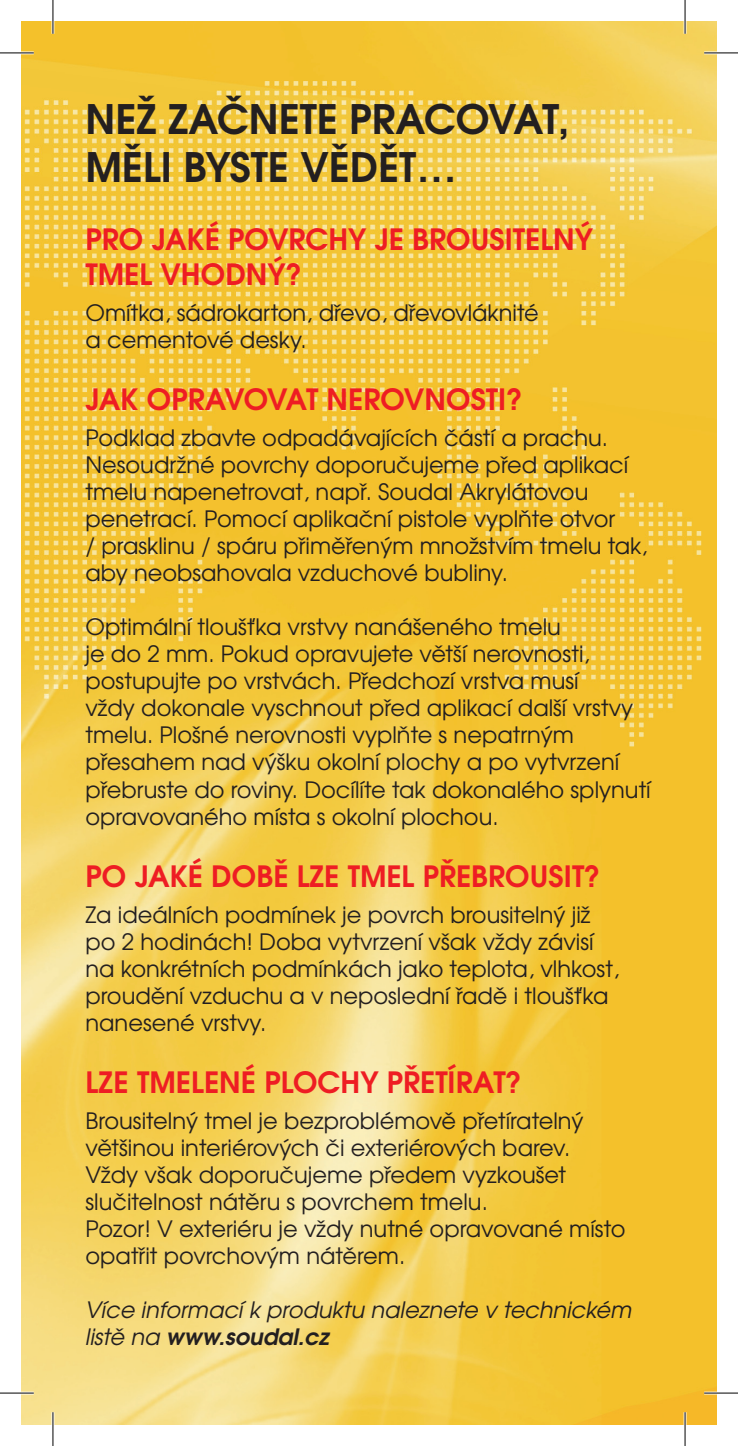
<style>
.page{position:relative;width:738px;height:1446px;background:#fff}
.page>*{position:absolute;margin:0;border:0;box-sizing:border-box;transform-origin:0 0}
.t1{font:700 40.5px/48.6px "Te X Gyre Adventor";color:#231f20}
.t2{font:700 29.25px/35.1px "Te X Gyre Adventor";color:#ee1d23}
.t3{font:22.5px/27px "Te X Gyre Adventor";color:#231f20}
.t4{font:italic 22.5px/27px "Te X Gyre Adventor";color:#231f20}
.s1{font-weight:700}
</style>
<div class="page">
<img style="left:21px;top:21px;width:695px;height:1403px">
<hr style="left:0;top:51px;width:34px;height:3px;background:#fff">
<hr style="left:703px;top:51px;width:34px;height:3px;background:#fff">
<hr style="left:0;top:1391px;width:34px;height:3px;background:#fff">
<hr style="left:703px;top:1391px;width:34px;height:3px;background:#fff">
<hr style="left:51px;top:0;width:3px;height:34px;background:#fff">
<hr style="left:51px;top:1411px;width:3px;height:34px;background:#fff">
<hr style="left:683px;top:0;width:3px;height:34px;background:#fff">
<hr style="left:683px;top:1411px;width:3px;height:34px;background:#fff">
<hr style="left:0;top:53px;width:34px;height:1px;background:#000">
<hr style="left:703px;top:53px;width:34px;height:1px;background:#000">
<hr style="left:0;top:1392px;width:34px;height:1px;background:#000">
<hr style="left:703px;top:1392px;width:34px;height:1px;background:#000">
<hr style="left:53px;top:0;width:1px;height:34px;background:#000">
<hr style="left:53px;top:1411px;width:1px;height:34px;background:#000">
<hr style="left:684px;top:0;width:1px;height:34px;background:#000">
<hr style="left:684px;top:1411px;width:1px;height:34px;background:#000">
<h1 class="t1" style="left:85px;top:98px;width:485px">NEŽ ZAČNETE PRACOVAT,<br>MĚLI BYSTE VĚDĚT…</h1>
<h2 class="t2" style="left:85px;top:224px;width:509px">PRO JAKÉ POVRCHY JE BROUSITELNÝ<br>TMEL VHODNÝ?</h2>
<p class="t3" style="left:85px;top:301px;width:454px">Omítka, sádrokarton, dřevo, dřevovláknité a cementové desky.</p>
<h2 class="t2" style="left:85px;top:385px;width:438px">JAK OPRAVOVAT NEROVNOSTI?</h2>
<p class="t3" style="left:85px;top:426px;width:563px">Podklad zbavte odpadávajících částí a prachu.<br>Nesoudržné povrchy doporučujeme před aplikací tmelu napenetrovat, např. Soudal Akrylátovou penetrací. Pomocí aplikační pistole vyplňte otvor<br>/ prasklinu / spáru přiměřeným množstvím tmelu tak, aby neobsahovala vzduchové bubliny.</p>
<p class="t3" style="left:85px;top:615px;width:566px">Optimální tloušťka vrstvy nanášeného tmelu<br>je do 2 mm. Pokud opravujete větší nerovnosti, postupujte po vrstvách. Předchozí vrstva musí<br>vždy dokonale vyschnout před aplikací další vrstvy tmelu. Plošné nerovnosti vyplňte s nepatrným přesahem nad výšku okolní plochy a po vytvrzení přebruste do roviny. Docílíte tak dokonalého splynutí opravovaného místa s okolní plochou.</p>
<h2 class="t2" style="left:85px;top:861px;width:516px">PO JAKÉ DOBĚ LZE TMEL PŘEBROUSIT?</h2>
<p class="t3" style="left:85px;top:903px;width:535px">Za ideálních podmínek je povrch brousitelný již po 2 hodinách! Doba vytvrzení však vždy závisí na konkrétních podmínkách jako teplota, vlhkost, proudění vzduchu a v neposlední řadě i tloušťka nanesené vrstvy.</p>
<h2 class="t2" style="left:85px;top:1067px;width:438px">LZE TMELENÉ PLOCHY PŘETÍRAT?</h2>
<p class="t3" style="left:85px;top:1109px;width:541px">Brousitelný tmel je bezproblémově přetíratelný většinou interiérových či exteriérových barev.<br>Vždy však doporučujeme předem vyzkoušet slučitelnost nátěru s povrchem tmelu.<br>Pozor! V exteriéru je vždy nutné opravované místo opatřit povrchovým nátěrem.</p>
<p class="t4" style="left:85px;top:1298px;width:547px">Více informací k produktu naleznete v technickém listě na <span class="s1">www.soudal.cz</span></p>
</div>
